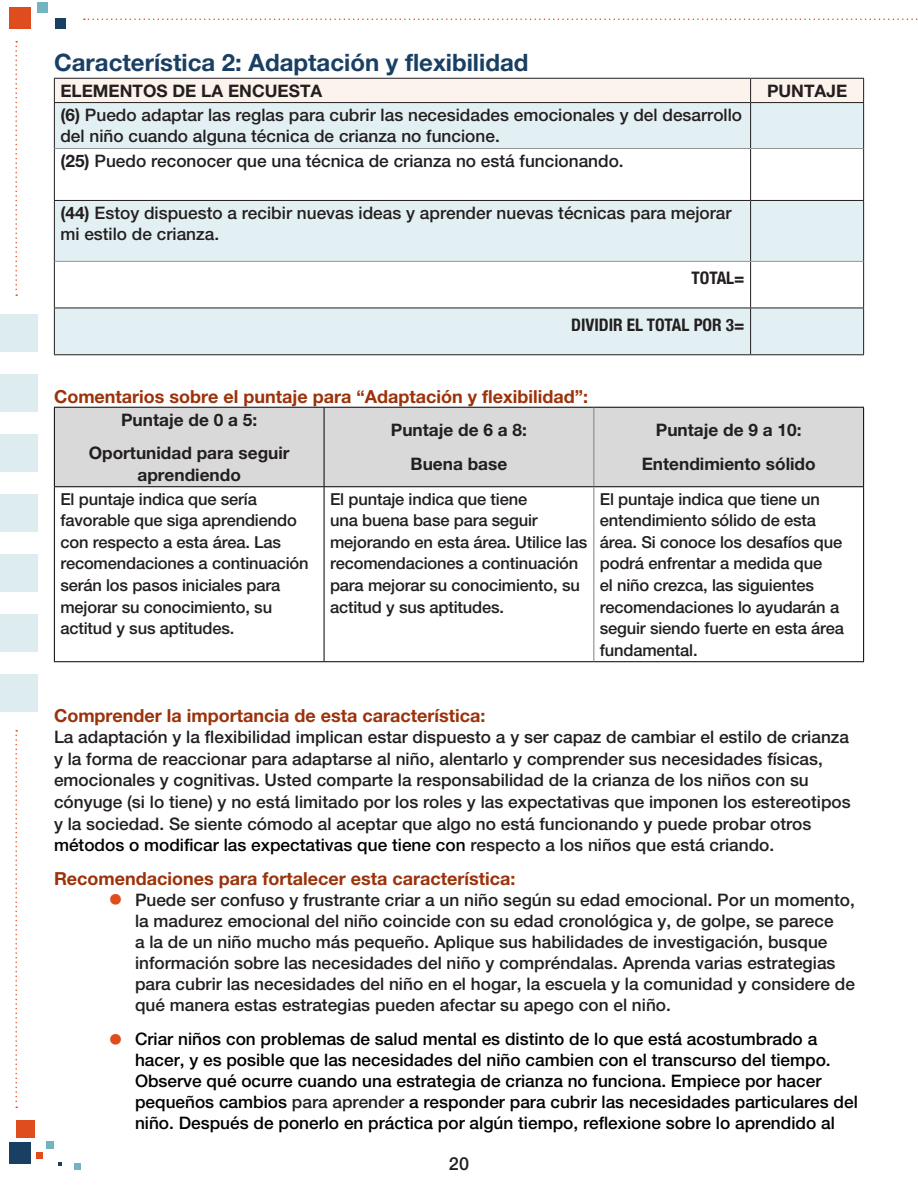
<style>
.page{position:relative;width:918px;height:1188px;background:#fff}
.page>*{position:absolute;margin:0;border:0;box-sizing:border-box;transform-origin:0 0}
.SA_Table_Heading{font:700 24px "Helvetica Neue LT Std";color:#193f63}
.SA_Understanding_Rec{font:700 18px "Helvetica Neue LT Std";color:#9b320a}
.t1{font:500 18px "Helvetica Neue LT Std";color:#231f20}
.t2{font:500 17.25px/21.6px "Helvetica Neue LT Std";color:#231f20}
.t3{font:500 17.25px/21px "Helvetica Neue LT Std";color:#000}
.t4{font:700 17.25px/21.6px "Helvetica Neue LT Std";color:#231f20;text-align:center}
.t5{font:700 condensed 17.25px "Helvetica Neue";color:#231f20}
.t6{font:500 16.5px/21.6px "Helvetica Neue LT Std";letter-spacing:-.01em;color:#231f20}
.s1{font-weight:700}
.s2{color:#000}
.s3{font-size:30px;color:#df4c1e}
.s4{color:#231f20}
</style>
<div class="page">
<div style="left:0;top:314px;width:37px;height:37px;background:#dcecef"></div>
<div style="left:0;top:374px;width:37px;height:37px;background:#dcecef"></div>
<div style="left:0;top:434px;width:37px;height:37px;background:#dcecef"></div>
<div style="left:0;top:494px;width:37px;height:37px;background:#dcecef"></div>
<div style="left:0;top:554px;width:37px;height:37px;background:#dcecef"></div>
<div style="left:0;top:614px;width:37px;height:37px;background:#dcecef"></div>
<div style="left:0;top:674px;width:37px;height:37px;background:#dcecef"></div>
<div style="left:16px;top:1121px;width:18px;height:17px;background:#df4c1e"></div>
<div style="left:36px;top:1153px;width:7px;height:6px;background:#df4c1e"></div>
<div style="left:9px;top:1142px;width:22px;height:21px;background:#193f63"></div>
<div style="left:74px;top:1163px;width:7px;height:7px;background:#74b4c2"></div>
<svg style="left:58px;top:1162px;width:4px;height:3px"></svg>
<div style="left:46px;top:1141px;width:7px;height:8px;background:#74b4c2"></div>
<svg style="left:15px;top:41px;width:2px;height:255px"></svg>
<svg style="left:15px;top:730px;width:2px;height:378px"></svg>
<div style="left:9px;top:8px;width:22px;height:21px;background:#df4c1e"></div>
<div style="left:55px;top:18px;width:11px;height:11px;background:#193f63"></div>
<div style="left:37px;top:2px;width:11px;height:11px;background:#74b4c2"></div>
<svg style="left:84px;top:18px;width:834px;height:2px"></svg>
<div style="left:55px;top:103px;width:808px;height:251px;background:#e3f0f3"></div>
<svg style="left:55px;top:149px;width:808px;height:159px"></svg>
<div style="left:54px;top:78px;width:810px;height:24px;background:#fdf3ed"></div>
<hr style="left:54px;top:102px;width:697px;height:1px;background:#231f20">
<hr style="left:54px;top:103px;width:1px;height:45px;background:#231f20">
<hr style="left:751px;top:102px;width:113px;height:1px;background:#231f20">
<hr style="left:750px;top:103px;width:1px;height:45px;background:#231f20">
<hr style="left:863px;top:103px;width:1px;height:45px;background:#231f20">
<hr style="left:54px;top:148px;width:1px;height:52px;background:#231f20">
<hr style="left:750px;top:149px;width:1px;height:51px;background:#231f20">
<hr style="left:863px;top:148px;width:1px;height:52px;background:#231f20">
<hr style="left:54px;top:200px;width:697px;height:1px;background:#231f20">
<hr style="left:54px;top:201px;width:1px;height:60px;background:#231f20">
<hr style="left:751px;top:200px;width:113px;height:1px;background:#231f20">
<hr style="left:750px;top:201px;width:1px;height:60px;background:#231f20">
<hr style="left:863px;top:201px;width:1px;height:60px;background:#231f20">
<hr style="left:54px;top:261px;width:1px;height:47px;background:#231f20">
<hr style="left:750px;top:262px;width:1px;height:46px;background:#231f20">
<hr style="left:863px;top:261px;width:1px;height:47px;background:#231f20">
<hr style="left:54px;top:308px;width:697px;height:1px;background:#231f20">
<hr style="left:54px;top:308px;width:1px;height:46px;background:#231f20">
<hr style="left:751px;top:308px;width:113px;height:1px;background:#231f20">
<hr style="left:750px;top:308px;width:1px;height:46px;background:#231f20">
<hr style="left:863px;top:308px;width:1px;height:46px;background:#231f20">
<hr style="left:54px;top:354px;width:697px;height:1px;background:#231f20">
<hr style="left:751px;top:354px;width:113px;height:1px;background:#231f20">
<hr style="left:55px;top:148px;width:696px;height:1px;background:#939598">
<hr style="left:751px;top:148px;width:112px;height:1px;background:#939598">
<hr style="left:55px;top:261px;width:696px;height:1px;background:#939598">
<hr style="left:751px;top:261px;width:112px;height:1px;background:#939598">
<div style="left:55px;top:408px;width:808px;height:78px;background:#d9d9d9"></div>
<hr style="left:54px;top:407px;width:270px;height:1px;background:#000">
<hr style="left:54px;top:408px;width:1px;height:78px;background:#000">
<hr style="left:324px;top:407px;width:270px;height:1px;background:#000">
<hr style="left:324px;top:408px;width:1px;height:78px;background:#000">
<hr style="left:594px;top:407px;width:270px;height:1px;background:#000">
<hr style="left:863px;top:408px;width:1px;height:78px;background:#000">
<hr style="left:54px;top:486px;width:270px;height:1px;background:#000">
<hr style="left:54px;top:487px;width:1px;height:174px;background:#000">
<hr style="left:324px;top:486px;width:270px;height:1px;background:#000">
<hr style="left:324px;top:487px;width:1px;height:174px;background:#000">
<hr style="left:594px;top:486px;width:270px;height:1px;background:#000">
<hr style="left:863px;top:487px;width:1px;height:174px;background:#000">
<hr style="left:54px;top:661px;width:270px;height:1px;background:#000">
<hr style="left:324px;top:661px;width:270px;height:1px;background:#000">
<hr style="left:594px;top:661px;width:270px;height:1px;background:#000">
<hr style="left:593px;top:408px;width:1px;height:78px;background:#808080">
<hr style="left:593px;top:487px;width:1px;height:174px;background:#808080">
<p class="SA_Table_Heading" style="left:54px;top:48px;width:476px">Característica 2: Adaptación y flexibilidad</p>
<p class="t4" style="left:60px;top:79px;width:263px">ELEMENTOS DE LA ENCUESTA</p>
<p class="t4" style="left:767px;top:79px;width:82px">PUNTAJE</p>
<p class="t2" style="left:60px;top:104px;width:683px"><span class="s1">(6)</span> Puedo adaptar las reglas para cubrir las necesidades emocionales y del desarrollo del niño cuando alguna técnica de crianza no funcione.</p>
<p class="t2" style="left:60px;top:150px;width:563px"><span class="s1">(25)</span> Puedo reconocer que una técnica de crianza no está funcionando.</p>
<p class="t2" style="left:60px;top:202px;width:673px"><span class="s1">(44)</span> Estoy dispuesto a recibir nuevas ideas y aprender nuevas técnicas para mejorar mi estilo de crianza.</p>
<p class="t5" style="left:691px;top:263px;width:55px">TOTAL=</p>
<p class="t5" style="left:571px;top:310px;width:175px">DIVIDIR EL TOTAL POR 3=</p>
<p class="SA_Understanding_Rec" style="left:54px;top:385px;width:536px">Comentarios sobre el puntaje para “Adaptación y flexibilidad”:</p>
<p class="t4" style="left:121px;top:408px;width:138px">Puntaje de 0 a 5:</p>
<p class="t4" style="left:89px;top:442px;width:202px">Oportunidad para seguir aprendiendo</p>
<p class="t4" style="left:391px;top:419px;width:138px">Puntaje de 6 a 8:</p>
<p class="t4" style="left:411px;top:453px;width:98px">Buena base</p>
<p class="t4" style="left:656px;top:419px;width:147px">Puntaje de 9 a 10:</p>
<p class="t4" style="left:642px;top:453px;width:176px">Entendimiento sólido</p>
<p class="t6" style="left:60px;top:488px;width:250px">El puntaje indica que sería favorable que siga aprendiendo con respecto a esta área. Las recomendaciones a continuación serán los pasos iniciales para mejorar su conocimiento, su actitud y sus aptitudes.</p>
<p class="t6" style="left:330px;top:488px;width:259px">El puntaje indica que tiene<br>una buena base para seguir mejorando en esta área. Utilice las recomendaciones a continuación para mejorar su conocimiento, su actitud y sus aptitudes.</p>
<p class="t6" style="left:600px;top:488px;width:246px">El puntaje indica que tiene un entendimiento sólido de esta área. Si conoce los desafíos que podrá enfrentar a medida que<br>el niño crezca, las siguientes recomendaciones lo ayudarán a seguir siendo fuerte en esta área fundamental.</p>
<p class="SA_Understanding_Rec" style="left:54px;top:704px;width:433px">Comprender la importancia de esta característica:</p>
<p class="t2" style="left:54px;top:726px;width:798px">La adaptación y la flexibilidad implican estar dispuesto a y ser capaz de cambiar el estilo de crianza y la forma de reaccionar para adaptarse al niño, alentarlo y comprender sus necesidades físicas, emocionales y cognitivas. Usted comparte la responsabilidad de la crianza de los niños con su cónyuge (si lo tiene) y no está limitado por los roles y las expectativas que imponen los estereotipos y la sociedad. Se siente cómodo al aceptar que algo no está funcionando y puede probar otros <span class="s2">métodos o modificar las expectativas que tiene con</span> respecto a los niños que está criando.</p>
<p class="SA_Understanding_Rec" style="left:54px;top:867px;width:463px">Recomendaciones para fortalecer esta característica:</p>
<p class="t2" style="left:135px;top:889px;width:722px;line-height:21px;text-indent:-27px"><span class="s3">•</span> Puede ser confuso y frustrante criar a un niño según su edad emocional. Por un momento, la madurez emocional del niño coincide con su edad cronológica y, de golpe, se parece<br>a la de un niño mucho más pequeño. Aplique sus habilidades de investigación, busque información sobre las necesidades del niño y compréndalas. Aprenda varias estrategias para cubrir las necesidades del niño en el hogar, la escuela y la comunidad y considere de qué manera estas estrategias pueden afectar su apego con el niño.</p>
<p class="t3" style="left:135px;top:1028px;width:724px;text-indent:-27px"><span class="s3">•</span> Criar niños con problemas de salud mental es distinto de lo que está acostumbrado a hacer, y es posible que las necesidades del niño cambien con el transcurso del tiempo.<br>Observe qué ocurre cuando una estrategia de crianza no funciona. Empiece por hacer pequeños cambios <span class="s4">para aprender</span> a responder para cubrir las necesidades particulares del niño. Después de ponerlo en práctica por algún tiempo, reflexione sobre lo aprendido al</p>
<p class="t1" style="left:449px;top:1153px;width:22px">20</p>
</div>
